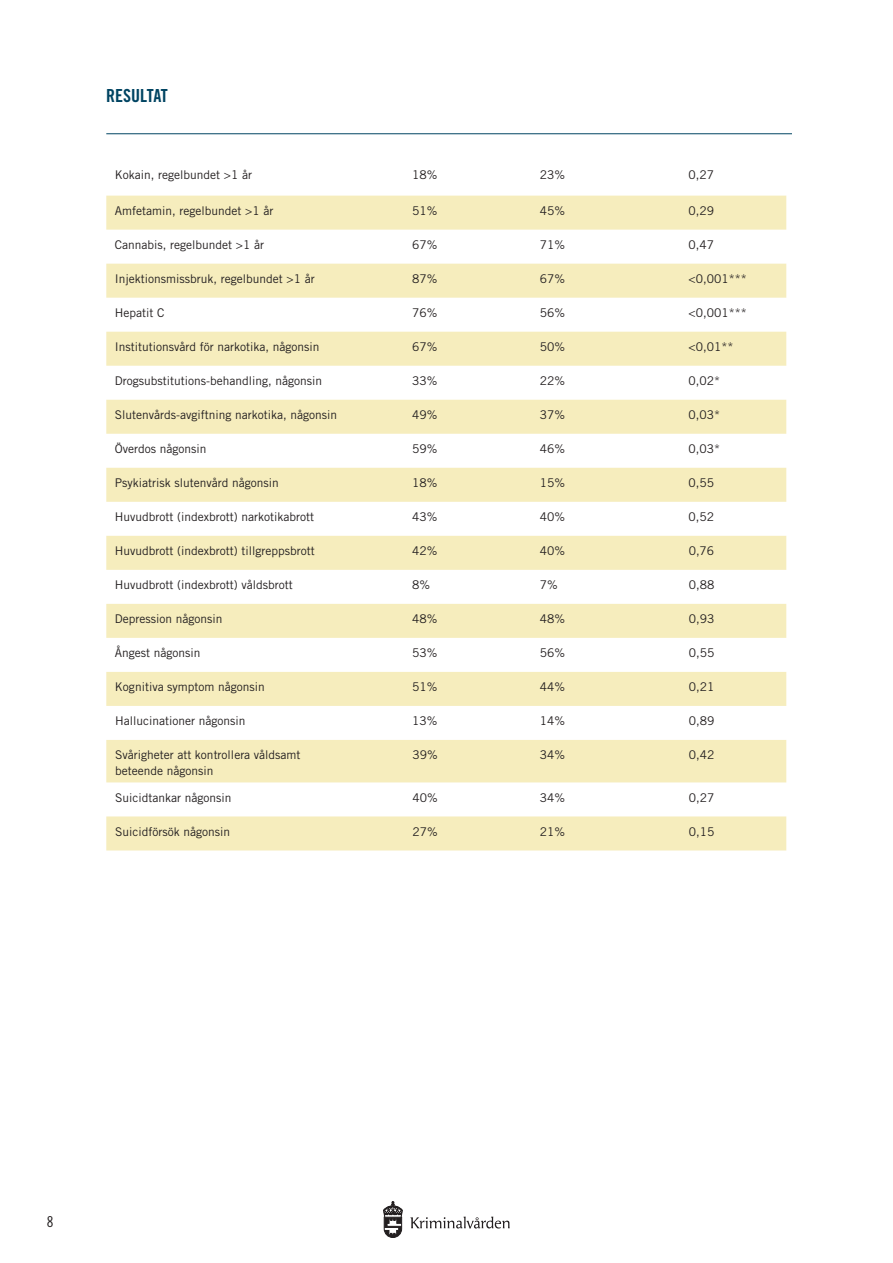
<style>
.page{position:relative;width:893px;height:1263px;background:#fff}
.page>*{position:absolute;margin:0;border:0;box-sizing:border-box;transform-origin:0 0}
.t1{font:18px "Trade Gothic LT Std Bd Cn 20";color:#004462}
.t2{font:15px "Trade Gothic LT Std Cn 18";color:#231f20}
.t3{font:12px/15.8px "Trade Gothic LT Std";color:#231f20}
</style>
<div class="page">
<svg style="left:383px;top:1201px;width:20px;height:36px"></svg>
<svg style="left:410px;top:1216px;width:100px;height:12px"></svg>
<hr style="left:106px;top:133px;width:686px;height:1px;background:#004462">
<svg style="left:106px;top:196px;width:680px;height:654px;fill:#f6edbd"></svg>
<h1 class="t1" style="left:106px;top:84px;width:63px">RESULTAT</h1>
<p class="t3" style="left:115px;top:166px;width:139px">Kokain, regelbundet &gt;1 år</p>
<p class="t3" style="left:412px;top:166px;width:27px">18%</p>
<p class="t3" style="left:540px;top:166px;width:27px">23%</p>
<p class="t3" style="left:688px;top:166px;width:27px">0,27</p>
<p class="t3" style="left:115px;top:203px;width:160px">Amfetamin, regelbundet &gt;1 år</p>
<p class="t3" style="left:412px;top:203px;width:27px">51%</p>
<p class="t3" style="left:540px;top:203px;width:27px">45%</p>
<p class="t3" style="left:688px;top:203px;width:27px">0,29</p>
<p class="t3" style="left:115px;top:237px;width:151px">Cannabis, regelbundet &gt;1 år</p>
<p class="t3" style="left:412px;top:237px;width:27px">67%</p>
<p class="t3" style="left:540px;top:237px;width:27px">71%</p>
<p class="t3" style="left:688px;top:237px;width:27px">0,47</p>
<p class="t3" style="left:115px;top:271px;width:201px">Injektionsmissbruk, regelbundet &gt;1 år</p>
<p class="t3" style="left:412px;top:271px;width:27px">87%</p>
<p class="t3" style="left:540px;top:271px;width:27px">67%</p>
<p class="t3" style="left:689px;top:271px;width:60px">&lt;0,001***</p>
<p class="t3" style="left:115px;top:305px;width:51px">Hepatit C</p>
<p class="t3" style="left:412px;top:305px;width:27px">76%</p>
<p class="t3" style="left:540px;top:305px;width:27px">56%</p>
<p class="t3" style="left:689px;top:305px;width:60px">&lt;0,001***</p>
<p class="t3" style="left:115px;top:339px;width:206px">Institutionsvård för narkotika, någonsin</p>
<p class="t3" style="left:412px;top:339px;width:27px">67%</p>
<p class="t3" style="left:540px;top:339px;width:27px">50%</p>
<p class="t3" style="left:689px;top:339px;width:46px">&lt;0,01**</p>
<p class="t3" style="left:115px;top:373px;width:209px">Drogsubstitutions-behandling, någonsin</p>
<p class="t3" style="left:412px;top:373px;width:27px">33%</p>
<p class="t3" style="left:540px;top:373px;width:27px">22%</p>
<p class="t3" style="left:689px;top:373px;width:33px">0,02*</p>
<p class="t3" style="left:115px;top:407px;width:224px">Slutenvårds-avgiftning narkotika, någonsin</p>
<p class="t3" style="left:412px;top:407px;width:27px">49%</p>
<p class="t3" style="left:540px;top:407px;width:27px">37%</p>
<p class="t3" style="left:689px;top:407px;width:33px">0,03*</p>
<p class="t3" style="left:115px;top:441px;width:93px">Överdos någonsin</p>
<p class="t3" style="left:412px;top:441px;width:27px">59%</p>
<p class="t3" style="left:540px;top:441px;width:27px">46%</p>
<p class="t3" style="left:689px;top:441px;width:33px">0,03*</p>
<p class="t3" style="left:115px;top:475px;width:165px">Psykiatrisk slutenvård någonsin</p>
<p class="t3" style="left:412px;top:475px;width:27px">18%</p>
<p class="t3" style="left:540px;top:475px;width:27px">15%</p>
<p class="t3" style="left:689px;top:475px;width:27px">0,55</p>
<p class="t3" style="left:115px;top:509px;width:201px">Huvudbrott (indexbrott) narkotikabrott</p>
<p class="t3" style="left:412px;top:509px;width:27px">43%</p>
<p class="t3" style="left:540px;top:509px;width:27px">40%</p>
<p class="t3" style="left:689px;top:509px;width:27px">0,52</p>
<p class="t3" style="left:115px;top:543px;width:201px">Huvudbrott (indexbrott) tillgreppsbrott</p>
<p class="t3" style="left:412px;top:543px;width:27px">42%</p>
<p class="t3" style="left:540px;top:543px;width:27px">40%</p>
<p class="t3" style="left:689px;top:543px;width:27px">0,76</p>
<p class="t3" style="left:115px;top:577px;width:179px">Huvudbrott (indexbrott) våldsbrott</p>
<p class="t3" style="left:412px;top:577px;width:19px">8%</p>
<p class="t3" style="left:540px;top:577px;width:19px">7%</p>
<p class="t3" style="left:689px;top:577px;width:27px">0,88</p>
<p class="t3" style="left:115px;top:611px;width:109px">Depression någonsin</p>
<p class="t3" style="left:412px;top:611px;width:27px">48%</p>
<p class="t3" style="left:540px;top:611px;width:27px">48%</p>
<p class="t3" style="left:689px;top:611px;width:27px">0,93</p>
<p class="t3" style="left:115px;top:645px;width:87px">Ångest någonsin</p>
<p class="t3" style="left:412px;top:645px;width:27px">53%</p>
<p class="t3" style="left:540px;top:645px;width:27px">56%</p>
<p class="t3" style="left:689px;top:645px;width:27px">0,55</p>
<p class="t3" style="left:115px;top:679px;width:151px">Kognitiva symptom någonsin</p>
<p class="t3" style="left:412px;top:679px;width:27px">51%</p>
<p class="t3" style="left:540px;top:679px;width:27px">44%</p>
<p class="t3" style="left:689px;top:679px;width:27px">0,21</p>
<p class="t3" style="left:115px;top:713px;width:132px">Hallucinationer någonsin</p>
<p class="t3" style="left:412px;top:713px;width:27px">13%</p>
<p class="t3" style="left:540px;top:713px;width:27px">14%</p>
<p class="t3" style="left:689px;top:713px;width:27px">0,89</p>
<p class="t3" style="left:115px;top:747px;width:187px">Svårigheter att kontrollera våldsamt beteende någonsin</p>
<p class="t3" style="left:412px;top:747px;width:27px">39%</p>
<p class="t3" style="left:540px;top:747px;width:27px">34%</p>
<p class="t3" style="left:689px;top:747px;width:27px">0,42</p>
<p class="t3" style="left:115px;top:789px;width:118px">Suicidtankar någonsin</p>
<p class="t3" style="left:412px;top:789px;width:27px">40%</p>
<p class="t3" style="left:540px;top:789px;width:27px">34%</p>
<p class="t3" style="left:689px;top:789px;width:27px">0,27</p>
<p class="t3" style="left:115px;top:823px;width:117px">Suicidförsök någonsin</p>
<p class="t3" style="left:412px;top:823px;width:27px">27%</p>
<p class="t3" style="left:540px;top:823px;width:27px">21%</p>
<p class="t3" style="left:689px;top:823px;width:27px">0,15</p>
<p class="t2" style="left:47px;top:1213px;width:8px">8</p>
</div>
